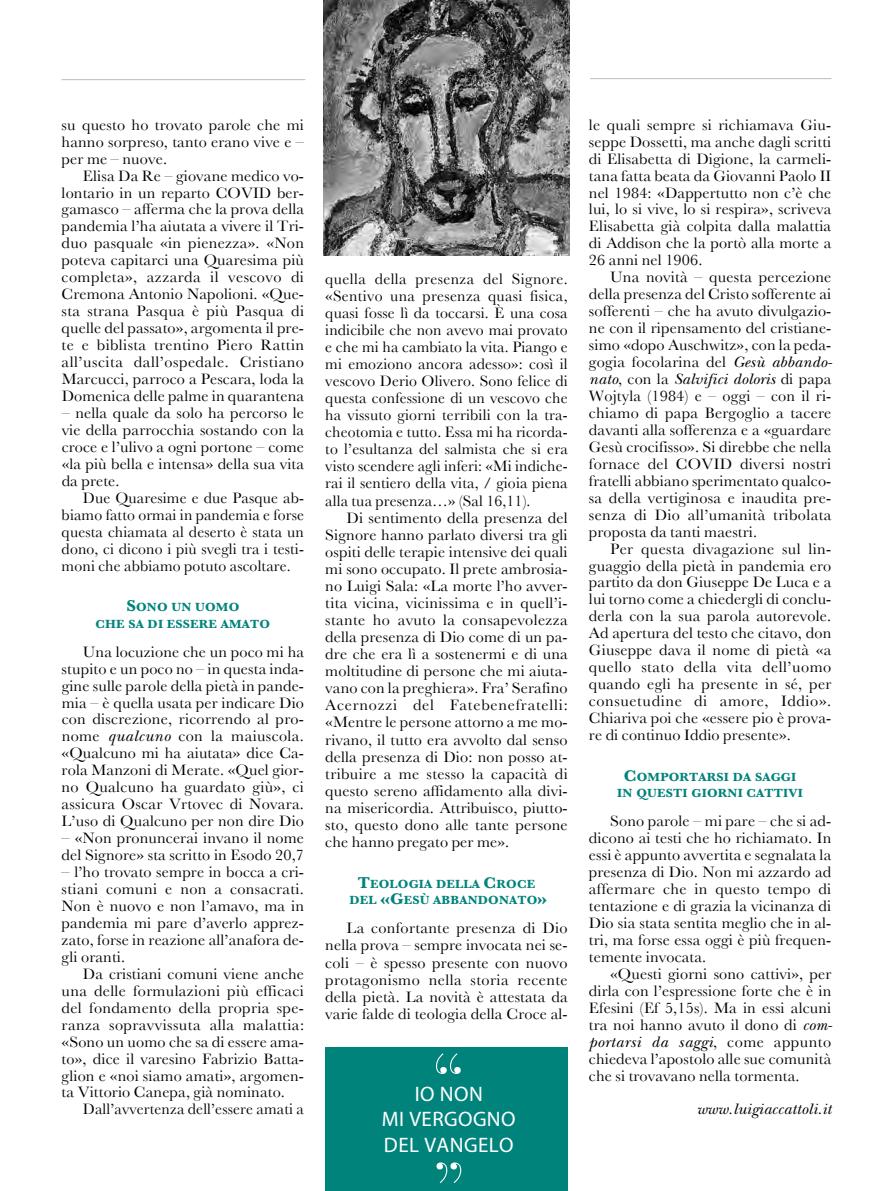
<style>
.page{position:relative;width:893px;height:1191px;background:#fff}
.page>*{position:absolute;margin:0;border:0;box-sizing:border-box;transform-origin:0 0}
.t1{font:72px "Bauer Bodoni Std";color:#fff}
.t2{font:21px/25px "Myriad Pro";letter-spacing:.02em;color:#fff}
.t3{font:15.75px/17px "Baskerville";letter-spacing:.01em;color:#000;text-align:justify}
.t4{font:italic 15.75px "New Baskerville Std";letter-spacing:.01em;color:#000}
.t5{font:italic 15.75px "New Baskerville Std";letter-spacing:.03em;color:#000}
.t6{font:700 12.3px/16.5px "Baskerville";letter-spacing:.015em;color:#00837b;text-align:center}
.s1{font-size:16.5px}
.s2{font-family:"New Baskerville Std";font-style:italic}
.s3{font-family:"Baskerville";font-style:normal}
</style>
<div class="page">
<hr style="left:590px;top:78px;width:241px;height:1px;background:#bbbdbe">
<hr style="left:62px;top:79px;width:243px;height:1px;background:#bbbdbe">
<img style="left:324px;top:0;width:245px;height:255px">
<div style="left:325px;top:1047px;width:243px;height:144px;background:#00837b"></div>
<p class="t3" style="left:62px;top:116px;width:244px">su questo ho trovato parole che mi hanno sorpreso, tanto erano vive e – per me – nuove.</p>
<p class="t3" style="left:62px;top:167px;width:244px;text-indent:21px">Elisa Da Re – giovane medico vo&shy;lontario in un reparto COVID ber&shy;gamasco – afferma che la prova della pandemia l’ha aiutata a vivere il Tri&shy;duo pasquale «in pienezza». «Non poteva capitarci una Quaresima più completa», azzarda il vescovo di Cremona Antonio Napolioni. «Que&shy;sta strana Pasqua è più Pasqua di quelle del passato», argomenta il pre&shy;te e biblista trentino Piero Rattin all’uscita dall’ospedale. Cristiano Marcucci, parroco a Pescara, loda la Domenica delle palme in quarantena</p>
<p class="t3" style="left:62px;top:404px;width:244px">– nella quale da solo ha percorso le vie della parrocchia sostando con la croce e l’ulivo a ogni portone – come «la più bella e intensa» della sua vita da prete.</p>
<p class="t3" style="left:62px;top:489px;width:244px;text-indent:21px">Due Quaresime e due Pasque ab&shy;biamo fatto ormai in pandemia e forse questa chiamata al deserto è stata un dono, ci dicono i più svegli tra i testi&shy;moni che abbiamo potuto ascoltare.</p>
<p class="t6" style="left:96px;top:599px;width:176px"><span class="s1">S</span>ONO UN UOMO<br>CHE SA DI ESSERE AMATO</p>
<p class="t3" style="left:62px;top:643px;width:244px;text-indent:21px">Una locuzione che un poco mi ha stupito e un poco no – in questa inda&shy;gine sulle parole della pietà in pande&shy;mia – è quella usata per indicare Dio con discrezione, ricorrendo al pro&shy;nome <span class="s2">qualcuno</span> con la maiuscola. «Qualcuno mi ha aiutata» dice Ca&shy;rola Manzoni di Merate. «Quel gior&shy;no Qualcuno ha guardato giù», ci assicura Oscar Vrtovec di Novara.<br>L’uso di Qualcuno per non dire Dio</p>
<p class="t3" style="left:62px;top:829px;width:244px">– «Non pronuncerai invano il nome del Signore» sta scritto in Esodo 20,7</p>
<p class="t3" style="left:62px;top:863px;width:244px">– l’ho trovato sempre in bocca a cri&shy;stiani comuni e non a consacrati.<br>Non è nuovo e non l’amavo, ma in pandemia mi pare d’averlo apprez&shy;zato, forse in reazione all’anafora de&shy;gli oranti.</p>
<p class="t3" style="left:62px;top:965px;width:244px;text-indent:21px">Da cristiani comuni viene anche una delle formulazioni più efficaci del fondamento della propria spe&shy;ranza sopravvissuta alla malattia: «Sono un uomo che sa di essere ama&shy;to», dice il varesino Fabrizio Batta&shy;glion e «noi siamo amati», argomen&shy;ta Vittorio Canepa, già nominato.</p>
<p class="t3" style="left:83px;top:1100px;width:223px">Dall’avvertenza dell’essere amati a</p>
<p class="t3" style="left:325px;top:270px;width:244px">quella della presenza del Signore. «Sentivo una presenza quasi fisica, quasi fosse lì da toccarsi. È una cosa indicibile che non avevo mai provato e che mi ha cambiato la vita. Piango e mi emoziono ancora adesso»: così il vescovo Derio Olivero. Sono felice di questa confessione di un vescovo che ha vissuto giorni terribili con la tra&shy;cheotomia e tutto. Essa mi ha ricorda&shy;to l’esultanza del salmista che si era visto scendere agli inferi: «Mi indiche&shy;rai il sentiero della vita, / gioia piena alla tua presenza…» (Sal 16,11).</p>
<p class="t3" style="left:325px;top:509px;width:244px;text-indent:21px">Di sentimento della presenza del Signore hanno parlato diversi tra gli ospiti delle terapie intensive dei quali mi sono occupato. Il prete ambrosia&shy;no Luigi Sala: «La morte l’ho avver&shy;tita vicina, vicinissima e in quell’i&shy;stante ho avuto la consapevolezza della presenza di Dio come di un pa&shy;dre che era lì a sostenermi e di una moltitudine di persone che mi aiuta&shy;vano con la preghiera». Fra’ Serafino Acernozzi del Fatebenefratelli: «Mentre le persone attorno a me mo&shy;rivano, il tutto era avvolto dal senso della presenza di Dio: non posso at&shy;tribuire a me stesso la capacità di questo sereno affidamento alla divi&shy;na misericordia. Attribuisco, piutto&shy;sto, questo dono alle tante persone che hanno pregato per me».</p>
<p class="t6" style="left:349px;top:875px;width:199px"><span class="s1">T</span>EOLOGIA DELLA <span class="s1">C</span>ROCE<br>DEL <span class="s1">«G</span>ESÙ ABBANDONATO<span class="s1">»</span></p>
<p class="t3" style="left:325px;top:919px;width:244px;text-indent:21px">La confortante presenza di Dio nella prova – sempre invocata nei se&shy;coli – è spesso presente con nuovo protagonismo nella storia recente della pietà. La novità è attestata da varie falde di teologia della Croce al-</p>
<h1 class="t1" style="left:430px;top:1037px;width:37px">“</h1>
<h2 class="t2" style="left:382px;top:1107px;width:135px">MI VERGOGNO<br>DEL VANGELO</h2>
<h1 class="t1" style="left:467px;top:1199px;width:37px;rotate:-180deg">“</h1>
<h2 class="t2" style="left:415px;top:1082px;width:70px">IO NON</h2>
<p class="t3" style="left:589px;top:116px;width:244px">le quali sempre si richiamava Giu&shy;seppe Dossetti, ma anche dagli scritti di Elisabetta di Digione, la carmeli&shy;tana fatta beata da Giovanni Paolo II nel 1984: «Dappertutto non c’è che lui, lo si vive, lo si respira», scriveva Elisabetta già colpita dalla malattia di Addison che la portò alla morte a 26 anni nel 1906.</p>
<p class="t3" style="left:589px;top:268px;width:245px;text-indent:21px">Una novità – questa percezione della presenza del Cristo sofferente ai sofferenti – che ha avuto divulgazio&shy;ne con il ripensamento del cristiane&shy;simo «dopo Auschwitz», con la peda&shy;gogia focolarina del <span class="s2">Gesù abbando-</span></p>
<p class="t4" style="left:589px;top:370px;width:244px">nato<span class="s3">, con la</span> Salvifici doloris <span class="s3">di papa</span></p>
<p class="t3" style="left:589px;top:387px;width:244px">Wojtyla (1984) e – oggi – con il ri&shy;chiamo di papa Bergoglio a tacere davanti alla sofferenza e a «guardare Gesù crocifisso». Si direbbe che nella fornace del COVID diversi nostri fratelli abbiano sperimentato qualco&shy;sa della vertiginosa e inaudita pre&shy;senza di Dio all’umanità tribolata proposta da tanti maestri.</p>
<p class="t3" style="left:589px;top:540px;width:244px;text-indent:21px">Per questa divagazione sul lin&shy;guaggio della pietà in pandemia ero partito da don Giuseppe De Luca e a lui torno come a chiedergli di conclu&shy;derla con la sua parola autorevole.<br>Ad apertura del testo che citavo, don Giuseppe dava il nome di pietà «a quello stato della vita dell’uomo quando egli ha presente in sé, per consuetudine di amore, Iddio».<br>Chiariva poi che «essere pio è prova&shy;re di continuo Iddio presente».</p>
<p class="t6" style="left:617px;top:768px;width:187px"><span class="s1">C</span>OMPORTARSI DA SAGGI<br>IN QUESTI GIORNI CATTIVI</p>
<p class="t3" style="left:589px;top:812px;width:244px;text-indent:21px">Sono parole – mi pare – che si ad&shy;dicono ai testi che ho richiamato. In essi è appunto avvertita e segnalata la presenza di Dio. Non mi azzardo ad affermare che in questo tempo di tentazione e di grazia la vicinanza di Dio sia stata sentita meglio che in al&shy;tri, ma forse essa oggi è più frequen&shy;temente invocata.</p>
<p class="t3" style="left:589px;top:965px;width:245px;text-indent:21px">«Questi giorni sono cattivi», per dirla con l’espressione forte che è in Efesini (Ef 5,15s). Ma in essi alcuni tra noi hanno avuto il dono di <span class="s2">com-</span></p>
<p class="t5" style="left:589px;top:1032px;width:244px">portarsi da saggi<span class="s3">, come appunto</span></p>
<p class="t3" style="left:589px;top:1049px;width:244px">chiedeva l’apostolo alle sue comunità che si trovavano nella tormenta.</p>
<p class="t4" style="left:697px;top:1100px;width:136px">www.luigiaccattoli.it</p>
</div>
